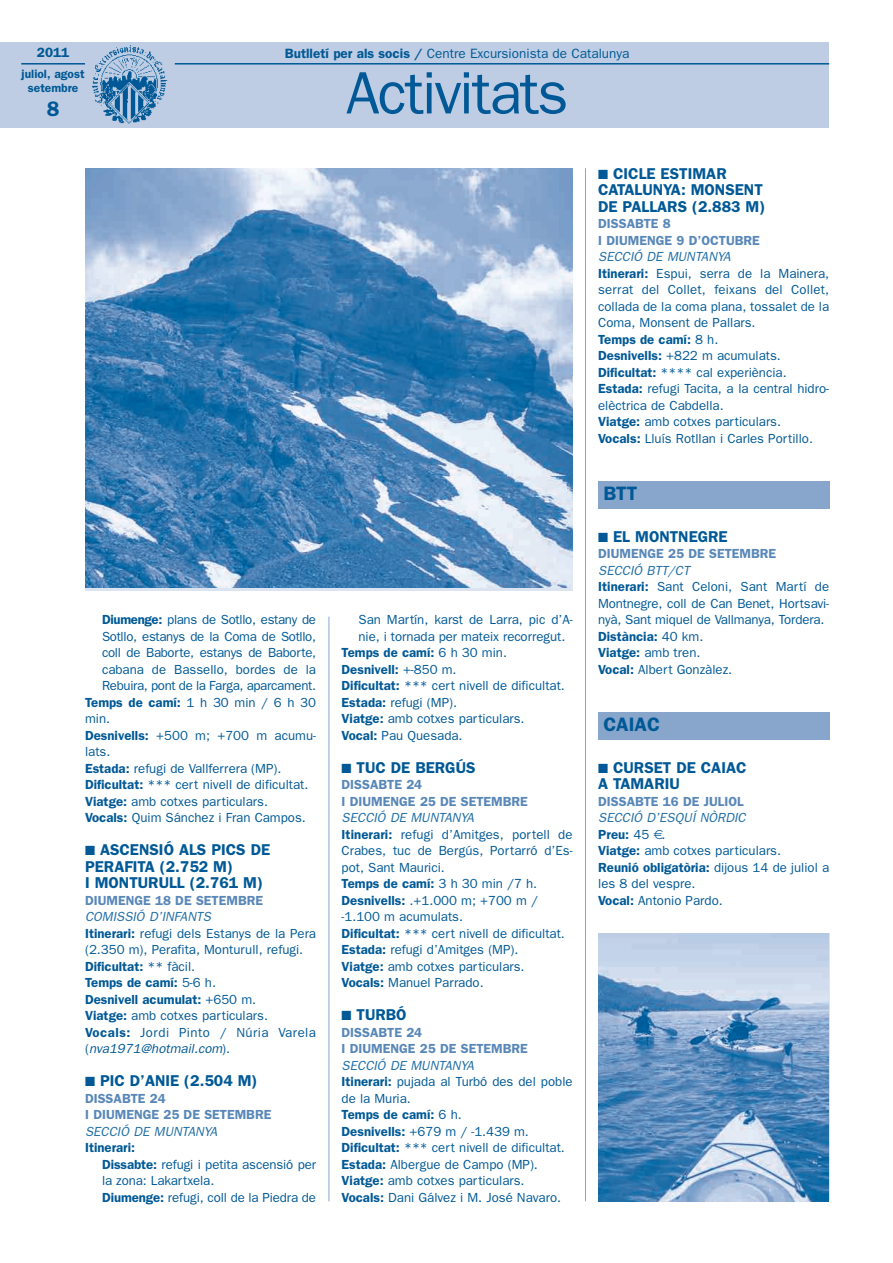
<style>
.page{position:relative;width:893px;height:1263px;background:#fff}
.page>*{position:absolute;margin:0;border:0;box-sizing:border-box;transform-origin:0 0}
.t1{font:60px "Franklin Gothic";letter-spacing:-.03em;color:#005996}
.t2{font:600 21px "Franklin Gothic";color:#005996}
.t3{font:600 19.5px "Franklin Gothic";color:#005996}
.t4{font:600 15.75px/16.5px "Franklin Gothic";color:#005996}
.t5{font:13.5px "Franklin Gothic";color:#005996}
.t6{font:600 13.5px "Franklin Gothic";color:#005996}
.t7{font:13.2px/16.5px "Franklin Gothic";color:#005996}
.t8{font:600 13.2px/16.5px "Franklin Gothic";color:#5887b8}
.t9{font:13.2px "Franklin Gothic";letter-spacing:-.025em;color:#005996}
.t10{font:600 13.2px "Franklin Gothic";color:#005996}
.t11{font:italic 13.2px "Franklin Gothic";color:#206ea6}
.t12{font:600 12px/13.5px "Franklin Gothic";color:#005996;text-align:center}
.s1{font-weight:600}
.s2{font-style:italic;color:#206ea6}
.s3{font-weight:400}
.s4{font-style:italic}
</style>
<div class="page">
<div style="left:0;top:43px;width:829px;height:85px;background:#becde3"></div>
<hr style="left:175px;top:63px;width:654px;height:2px;background:#005996">
<hr style="left:21px;top:63px;width:64px;height:2px;background:#005996">
<img style="left:92px;top:46px;width:75px;height:78px">
<hr style="left:329px;top:617px;width:1px;height:584px;background:#88a5cc">
<hr style="left:585px;top:168px;width:1px;height:1033px;background:#88a5cc">
<div style="left:598px;top:481px;width:231px;height:28px;background:#88a5cc"></div>
<div style="left:598px;top:712px;width:231px;height:28px;background:#88a5cc"></div>
<img style="left:85px;top:168px;width:488px;height:420px">
<img style="left:598px;top:933px;width:230px;height:268px">
<p class="t6" style="left:37px;top:45px;width:34px">2011</p>
<p class="t12" style="left:22px;top:67px;width:65px">juliol, agost setembre</p>
<h2 class="t2" style="left:47px;top:97px;width:14px">8</h2>
<p class="t5" style="left:285px;top:45px;width:346px"><span class="s1">Butlletí per als socis /</span> Centre Excursionista de Catalunya</p>
<h1 class="t1" style="left:346px;top:58px;width:224px">Activitats</h1>
<p class="t4" style="left:598px;top:165px;width:169px">■ CICLE ESTIMAR<br>CATALUNYA: MONSENT<br>DE PALLARS (2.883 M)</p>
<p class="t8" style="left:598px;top:215px;width:163px">DISSABTE 8<br>I DIUMENGE 9 D’OCTUBRE</p>
<p class="t7" style="left:598px;top:248px;width:233px"><span class="s2">SECCIÓ DE MUNTANYA<br></span><span class="s1">Itinerari:</span> Espui, serra de la Mainera, serrat del Collet, feixans del Collet, collada de la coma plana, tossalet de la<br>Coma, Monsent de Pallars.<br><span class="s1">Temps de camí:</span> 8 h.<br><span class="s1">Desnivells:</span> +822 m acumulats.<br><span class="s1">Dificultat:</span> **** cal experiència.<br><span class="s1">Estada:</span> refugi Tacita, a la central hidro&shy;elèctrica de Cabdella.<br><span class="s1">Viatge:</span> amb cotxes particulars.<br><span class="s1">Vocals:</span> Lluís Rotllan i Carles Portillo.</p>
<h3 class="t3" style="left:603px;top:482px;width:35px">BTT</h3>
<p class="t9" style="left:102px;top:612px;width:216px"><span class="s1">Diumenge:</span> plans de Sotllo, estany de</p>
<p class="t9" style="left:102px;top:628px;width:216px">Sotllo, estanys de la Coma de Sotllo,</p>
<p class="t9" style="left:102px;top:645px;width:216px">coll de Baborte, estanys de Baborte,</p>
<p class="t7" style="left:102px;top:661px;width:216px">cabana de Bassello, bordes de la</p>
<p class="t9" style="left:102px;top:678px;width:216px">Rebuira, pont de la Farga, aparcament.</p>
<p class="t10" style="left:85px;top:694px;width:233px">Temps de camí: <span class="s3">1 h 30 min / 6 h 30</span></p>
<p class="t7" style="left:85px;top:710px;width:27px">min.</p>
<p class="t7" style="left:85px;top:727px;width:233px"><span class="s1">Desnivells:</span> +500 m; +700 m acumu-</p>
<p class="t7" style="left:85px;top:743px;width:27px">lats.</p>
<p class="t7" style="left:85px;top:760px;width:198px"><span class="s1">Estada:</span> refugi de Vallferrera (MP).</p>
<p class="t7" style="left:85px;top:776px;width:225px"><span class="s1">Dificultat:</span> *** cert nivell de dificultat.</p>
<p class="t7" style="left:85px;top:793px;width:184px"><span class="s1">Viatge:</span> amb cotxes particulars.</p>
<p class="t7" style="left:85px;top:809px;width:222px"><span class="s1">Vocals:</span> Quim Sánchez i Fran Campos.</p>
<p class="t4" style="left:85px;top:841px;width:187px">■ ASCENSIÓ ALS PICS DE<br>PERAFITA (2.752 M)<br>I MONTURULL (2.761 M)</p>
<p class="t8" style="left:85px;top:892px;width:180px">DIUMENGE 18 DE SETEMBRE</p>
<p class="t7" style="left:85px;top:908px;width:233px"><span class="s2">COMISSIÓ D’INFANTS<br></span><span class="s1">Itinerari:</span> refugi dels Estanys de la Pera (2.350 m), Perafita, Monturull, refugi.<br><span class="s1">Dificultat:</span> ** fàcil.<br><span class="s1">Temps de camí:</span> 5-6 h.<br><span class="s1">Desnivell acumulat:</span> +650 m.<br><span class="s1">Viatge:</span> amb cotxes particulars.<br><span class="s1">Vocals:</span> Jordi Pinto / Núria Varela (<span class="s4">nva1971@hotmail.com</span>).</p>
<p class="t4" style="left:85px;top:1072px;width:174px">■ PIC D’ANIE (2.504 M)</p>
<p class="t8" style="left:85px;top:1090px;width:188px">DISSABTE 24<br>I DIUMENGE 25 DE SETEMBRE</p>
<p class="t11" style="left:85px;top:1123px;width:134px">SECCIÓ DE MUNTANYA</p>
<p class="t7" style="left:102px;top:1139px;width:216px;text-indent:-17px"><span class="s1">Itinerari:<br>Dissabte:</span> refugi i petita ascensió per la zona: Lakartxela.<br><span class="s1">Diumenge:</span> refugi, coll de la Piedra de</p>
<p class="t7" style="left:359px;top:611px;width:216px">San Martín, karst de Larra, pic d’A-</p>
<p class="t7" style="left:359px;top:628px;width:208px">nie, i tornada per mateix recorregut.</p>
<p class="t10" style="left:342px;top:645px;width:167px">Temps de camí: <span class="s3">6 h 30 min.</span></p>
<p class="t10" style="left:342px;top:661px;width:116px">Desnivell: <span class="s3">+-850 m.</span></p>
<p class="t7" style="left:342px;top:677px;width:225px"><span class="s1">Dificultat:</span> *** cert nivell de dificultat.</p>
<p class="t7" style="left:342px;top:694px;width:117px"><span class="s1">Estada:</span> refugi (MP).</p>
<p class="t7" style="left:342px;top:710px;width:184px"><span class="s1">Viatge:</span> amb cotxes particulars.</p>
<p class="t7" style="left:342px;top:727px;width:122px"><span class="s1">Vocal:</span> Pau Quesada.</p>
<p class="t4" style="left:342px;top:759px;width:135px">■ TUC DE BERGÚS</p>
<p class="t8" style="left:342px;top:776px;width:188px">DISSABTE 24<br>I DIUMENGE 25 DE SETEMBRE</p>
<p class="t7" style="left:342px;top:809px;width:233px"><span class="s2">SECCIÓ DE MUNTANYA<br></span><span class="s1">Itinerari:</span> refugi d’Amitges, portell de<br>Crabes, tuc de Bergús, Portarró d’Es&shy;pot, Sant Maurici.<br><span class="s1">Temps de camí:</span> 3 h 30 min /7 h.<br><span class="s1">Desnivells:</span> .+1.000 m; +700 m / -1.100 m acumulats.<br><span class="s1">Dificultat:</span> *** cert nivell de dificultat.<br><span class="s1">Estada:</span> refugi d’Amitges (MP).<br><span class="s1">Viatge:</span> amb cotxes particulars.<br><span class="s1">Vocals:</span> Manuel Parrado.</p>
<p class="t4" style="left:342px;top:1006px;width:67px">■ TURBÓ</p>
<p class="t8" style="left:342px;top:1024px;width:188px">DISSABTE 24<br>I DIUMENGE 25 DE SETEMBRE</p>
<p class="t7" style="left:342px;top:1057px;width:233px"><span class="s2">SECCIÓ DE MUNTANYA<br></span><span class="s1">Itinerari:</span> pujada al Turbó des del poble de la Muria.<br><span class="s1">Temps de camí:</span> 6 h.<br><span class="s1">Desnivells:</span> +679 m / -1.439 m.<br><span class="s1">Dificultat:</span> *** cert nivell de dificultat.<br><span class="s1">Estada:</span> Albergue de Campo (MP).<br><span class="s1">Viatge:</span> amb cotxes particulars.<br><span class="s1">Vocals:</span> Dani Gálvez i M. José Navaro.</p>
<p class="t4" style="left:598px;top:528px;width:131px">■ EL MONTNEGRE</p>
<p class="t8" style="left:598px;top:545px;width:180px">DIUMENGE 25 DE SETEMBRE</p>
<p class="t7" style="left:598px;top:562px;width:233px"><span class="s2">SECCIÓ BTT/CT<br></span><span class="s1">Itinerari:</span> Sant Celoni, Sant Martí de<br>Montnegre, coll de Can Benet, Hortsavi&shy;nyà, Sant miquel de Vallmanya, Tordera.<br><span class="s1">Distància:</span> 40 km.<br><span class="s1">Viatge:</span> amb tren.<br><span class="s1">Vocal:</span> Albert Gonzàlez.</p>
<h3 class="t3" style="left:603px;top:713px;width:58px">CAIAC</h3>
<p class="t4" style="left:598px;top:759px;width:150px">■ CURSET DE CAIAC<br>A TAMARIU</p>
<p class="t8" style="left:598px;top:793px;width:147px">DISSABTE 16 DE JULIOL</p>
<p class="t7" style="left:598px;top:809px;width:233px"><span class="s2">SECCIÓ D’ESQUÍ NÒRDIC<br></span><span class="s1">Preu:</span> 45 .<br><span class="s1">Viatge:</span> amb cotxes particulars.<br><span class="s1">Reunió obligatòria:</span> dijous 14 de juliol a les 8 del vespre.<br><span class="s1">Vocal:</span> Antonio Pardo.</p>
</div>
